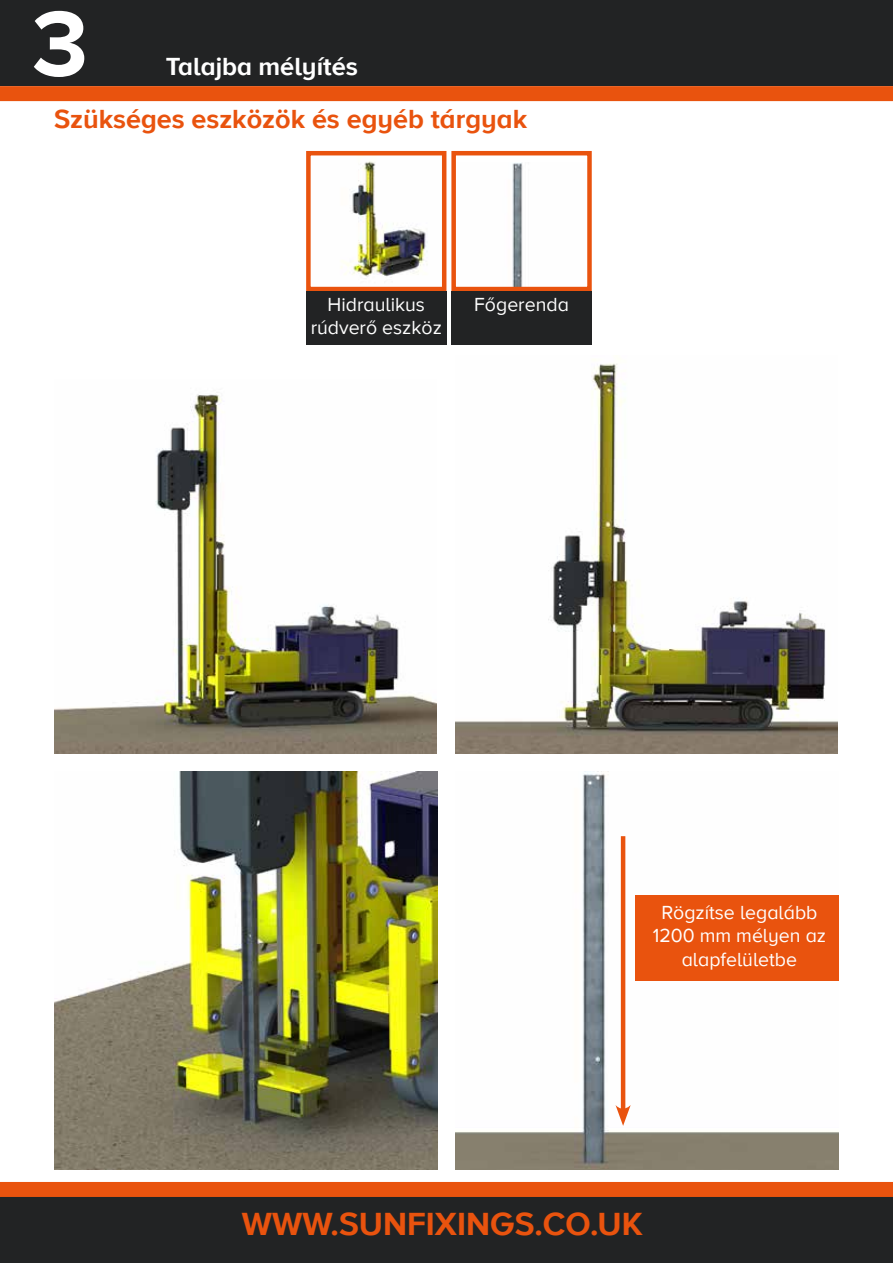
<style>
.page{position:relative;width:893px;height:1263px;background:#fff}
.page>*{position:absolute;margin:0;border:0;box-sizing:border-box;transform-origin:0 0}
.t1{font:700 96px "Proxima Nova A";color:#fff}
.t2{font:700 33px "Proxima Nova A";color:#e9530e}
.t3{font:700 27px "Proxima Nova A";color:#e9530e}
.t4{font:700 25.5px "Proxima Nova A";color:#fff}
.t5{font:19.5px/23.4px "Proxima Nova A";color:#fff;text-align:center}
</style>
<div class="page">
<div style="left:0;top:0;width:893px;height:86px;background:#222324"></div>
<div style="left:0;top:1195px;width:893px;height:68px;background:#222324"></div>
<div style="left:0;top:1182px;width:893px;height:15px;background:#e9530e"></div>
<div style="left:0;top:86px;width:893px;height:15px;background:#e9530e"></div>
<img style="left:54px;top:394px;width:383px;height:359px">
<img style="left:455px;top:363px;width:382px;height:390px">
<img style="left:54px;top:771px;width:383px;height:398px">
<img style="left:455px;top:771px;width:384px;height:398px">
<img style="left:341px;top:161px;width:87px;height:116px">
<div style="left:306px;top:151px;width:140px;height:140px;border:4px solid #e9530e"></div>
<img style="left:512px;top:163px;width:11px;height:123px">
<div style="left:451px;top:151px;width:141px;height:140px;border:4px solid #e9530e"></div>
<div style="left:306px;top:291px;width:140px;height:53px;background:#222324"></div>
<div style="left:451px;top:291px;width:141px;height:53px;background:#222324"></div>
<hr style="left:621px;top:836px;width:4px;height:277px;background:#e9530e">
<svg style="left:615px;top:1105px;width:16px;height:21px"></svg>
<div style="left:636px;top:895px;width:203px;height:86px;background:#e9530e"></div>
<h1 class="t1" style="left:32px;top:-11px;width:58px">3</h1>
<h3 class="t3" style="left:54px;top:103px;width:475px">Szükséges eszközök és egyéb tárgyak</h3>
<h3 class="t4" style="left:166px;top:52px;width:194px">Talajba mélyítés</h3>
<p class="t5" style="left:311px;top:293px;width:133px">Hidraulikus rúdverő eszköz</p>
<p class="t5" style="left:474px;top:293px;width:96px">Főgerenda</p>
<p class="t5" style="left:653px;top:901px;width:175px">Rögzítse legalább<br>1200 mm mélyen az alapfelületbe</p>
<h2 class="t2" style="left:242px;top:1205px;width:402px">WWW.SUNFIXINGS.CO.UK</h2>
</div>
